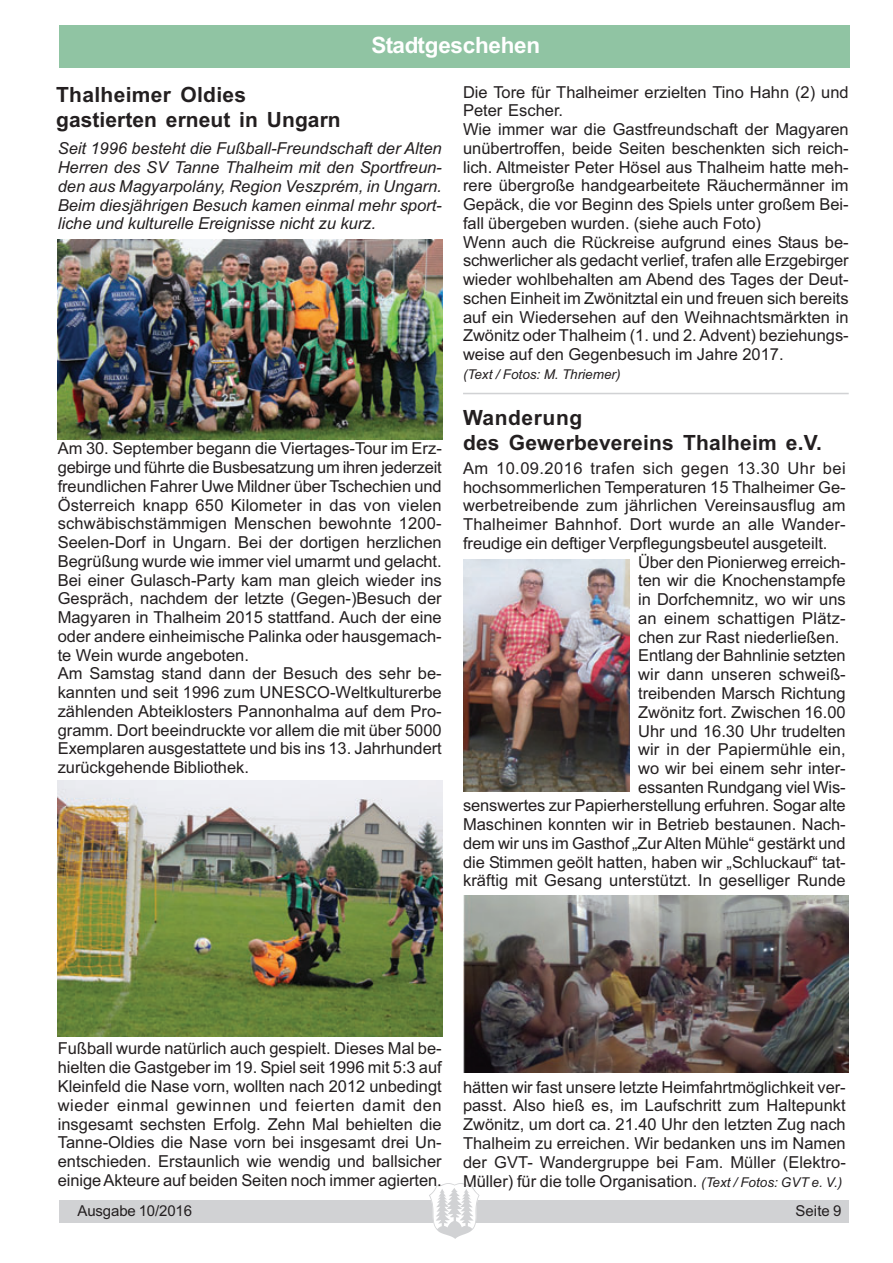
<style>
.page{position:relative;width:893px;height:1263px;background:#fff}
.page>*{position:absolute;margin:0;border:0;box-sizing:border-box;transform-origin:0 0}
.t1{font:700 22.5px "Arial";letter-spacing:-.015em;color:#fff}
.t2{font:700 21px/25.2px "Arial";letter-spacing:.01em;color:#231f20}
.t3{font:16.5px/18.8px "Arial";color:#231f20}
.t4{font:italic 16.5px/18.8px "Arial";color:#231f20;text-align:justify}
.t5{font:16.5px "Arial";letter-spacing:.025em;color:#231f20}
.t6{font:15px "Arial";letter-spacing:-.01em;color:#231f20}
.t7{font:italic 13.5px "Arial";color:#231f20}
.s1{font-style:italic;font-size:13.5px}
</style>
<div class="page">
<img style="left:57px;top:25px;width:793px;height:1214px">
<h1 class="t1" style="left:371px;top:36px;width:170px">Stadtgeschehen</h1>
<p class="t2" style="left:56px;top:84px;width:286px">Thalheimer Oldies gastierten erneut in Ungarn</p>
<p class="t3" style="left:463px;top:84px;width:387px">Die Tore für Thalheimer erzielten Tino Hahn (2) und Peter Escher.<br>Wie immer war die Gastfreundschaft der Magyaren unübertroffen, beide Seiten beschenkten sich reich&shy;lich. Altmeister Peter Hösel aus Thalheim hatte meh&shy;rere übergroße handgearbeitete Räuchermänner im Gepäck, die vor Beginn des Spiels unter großem Bei&shy;fall übergeben wurden. (siehe auch Foto)<br>Wenn auch die Rückreise aufgrund eines Staus be&shy;schwerlicher als gedacht verlief, trafen alle Erzgebirger wieder wohlbehalten am Abend des Tages der Deut&shy;schen Einheit im Zwönitztal ein und freuen sich bereits auf ein Wiedersehen auf den Weihnachtsmärkten in Zwönitz oder Thalheim (1. und 2. Advent) beziehungs&shy;weise auf den Gegenbesuch im Jahre 2017.</p>
<p class="t7" style="left:463px;top:369px;width:159px">(Text / Fotos: M. Thriemer)</p>
<p class="t2" style="left:463px;top:407px;width:360px">Wanderung<br>des Gewerbevereins Thalheim e.V.</p>
<p class="t4" style="left:58px;top:141px;width:386px">Seit 1996 besteht die Fußball-Freundschaft der Alten Herren des SV Tanne Thalheim mit den Sportfreun&shy;den aus Magyarpolány, Region Veszprém, in Ungarn.<br>Beim diesjährigen Besuch kamen einmal mehr sport&shy;liche und kulturelle Ereignisse nicht zu kurz.</p>
<p class="t3" style="left:58px;top:441px;width:386px">Am 30. September begann die Viertages-Tour im Erz&shy;gebirge und führte die Busbesatzung um ihren jederzeit freundlichen Fahrer Uwe Mildner über Tschechien und Österreich knapp 650 Kilometer in das von vielen schwäbischstämmigen Menschen bewohnte 1200- Seelen-Dorf in Ungarn. Bei der dortigen herzlichen Begrüßung wurde wie immer viel umarmt und gelacht.<br>Bei einer Gulasch-Party kam man gleich wieder ins Gespräch, nachdem der letzte (Gegen-)Besuch der Magyaren in Thalheim 2015 stattfand. Auch der eine oder andere einheimische Palinka oder hausgemach&shy;te Wein wurde angeboten.<br>Am Samstag stand dann der Besuch des sehr be&shy;kannten und seit 1996 zum UNESCO-Weltkulturerbe zählenden Abteiklosters Pannonhalma auf dem Pro&shy;gramm. Dort beeindruckte vor allem die mit über 5000<br>Exemplaren ausgestattete und bis ins 13. Jahrhundert zurückgehende Bibliothek.</p>
<p class="t5" style="left:463px;top:462px;width:384px">Am 10.09.2016 trafen sich gegen 13.30 Uhr bei</p>
<p class="t3" style="left:463px;top:479px;width:384px">hochsommerlichen Temperaturen 15 Thalheimer Ge-</p>
<p class="t3" style="left:463px;top:498px;width:384px">werbetreibende zum jährlichen Vereinsausflug am</p>
<p class="t3" style="left:463px;top:517px;width:384px">Thalheimer Bahnhof. Dort wurde an alle Wander-</p>
<p class="t3" style="left:463px;top:535px;width:366px">freudige ein deftiger Verpflegungsbeutel ausgeteilt.</p>
<p class="t3" style="left:638px;top:554px;width:209px">Über den Pionierweg erreich-</p>
<p class="t3" style="left:638px;top:573px;width:209px">ten wir die Knochenstampfe</p>
<p class="t3" style="left:638px;top:592px;width:209px">in Dorfchemnitz, wo wir uns</p>
<p class="t3" style="left:638px;top:610px;width:209px">an einem schattigen Plätz-</p>
<p class="t3" style="left:638px;top:629px;width:203px">chen zur Rast niederließen.</p>
<p class="t3" style="left:638px;top:648px;width:209px">Entlang der Bahnlinie setzten</p>
<p class="t3" style="left:638px;top:667px;width:209px">wir dann unseren schweiß-</p>
<p class="t3" style="left:638px;top:685px;width:209px">treibenden Marsch Richtung</p>
<p class="t3" style="left:638px;top:704px;width:209px">Zwönitz fort. Zwischen 16.00</p>
<p class="t3" style="left:638px;top:723px;width:209px">Uhr und 16.30 Uhr trudelten</p>
<p class="t3" style="left:638px;top:742px;width:209px">wir in der Papiermühle ein,</p>
<p class="t3" style="left:638px;top:760px;width:209px">wo wir bei einem sehr inter-</p>
<p class="t3" style="left:638px;top:779px;width:209px">essanten Rundgang viel Wis-</p>
<p class="t3" style="left:463px;top:798px;width:384px">senswertes zur Papierherstellung erfuhren. Sogar alte</p>
<p class="t3" style="left:463px;top:817px;width:384px">Maschinen konnten wir in Betrieb bestaunen. Nach-</p>
<p class="t3" style="left:463px;top:835px;width:384px">dem wir uns im Gasthof „Zur Alten Mühle“ gestärkt und</p>
<p class="t3" style="left:463px;top:854px;width:384px">die Stimmen geölt hatten, haben wir „Schluckauf“ tat-</p>
<p class="t3" style="left:463px;top:873px;width:384px">kräftig mit Gesang unterstützt. In geselliger Runde</p>
<p class="t3" style="left:58px;top:1041px;width:386px;text-align:justify">Fußball wurde natürlich auch gespielt. Dieses Mal be&shy;hielten die Gastgeber im 19. Spiel seit 1996 mit 5:3 auf Kleinfeld die Nase vorn, wollten nach 2012 unbedingt wieder einmal gewinnen und feierten damit den insgesamt sechsten Erfolg. Zehn Mal behielten die Tanne-Oldies die Nase vorn bei insgesamt drei Un&shy;entschieden. Erstaunlich wie wendig und ballsicher einige Akteure auf beiden Seiten noch immer agierten.</p>
<p class="t3" style="left:463px;top:1079px;width:384px;text-align:justify">hätten wir fast unsere letzte Heimfahrtmöglichkeit ver&shy;passt. Also hieß es, im Laufschritt zum Haltepunkt Zwönitz, um dort ca. 21.40 Uhr den letzten Zug nach Thalheim zu erreichen. Wir bedanken uns im Namen der GVT- Wandergruppe bei Fam. Müller (Elektro-Müller) für die tolle Organisation. <span class="s1">(Text / Fotos: GVT e. V.)</span></p>
<p class="t6" style="left:77px;top:1205px;width:116px">Ausgabe 10/2016</p>
<p class="t6" style="left:795px;top:1205px;width:48px">Seite 9</p>
</div>
